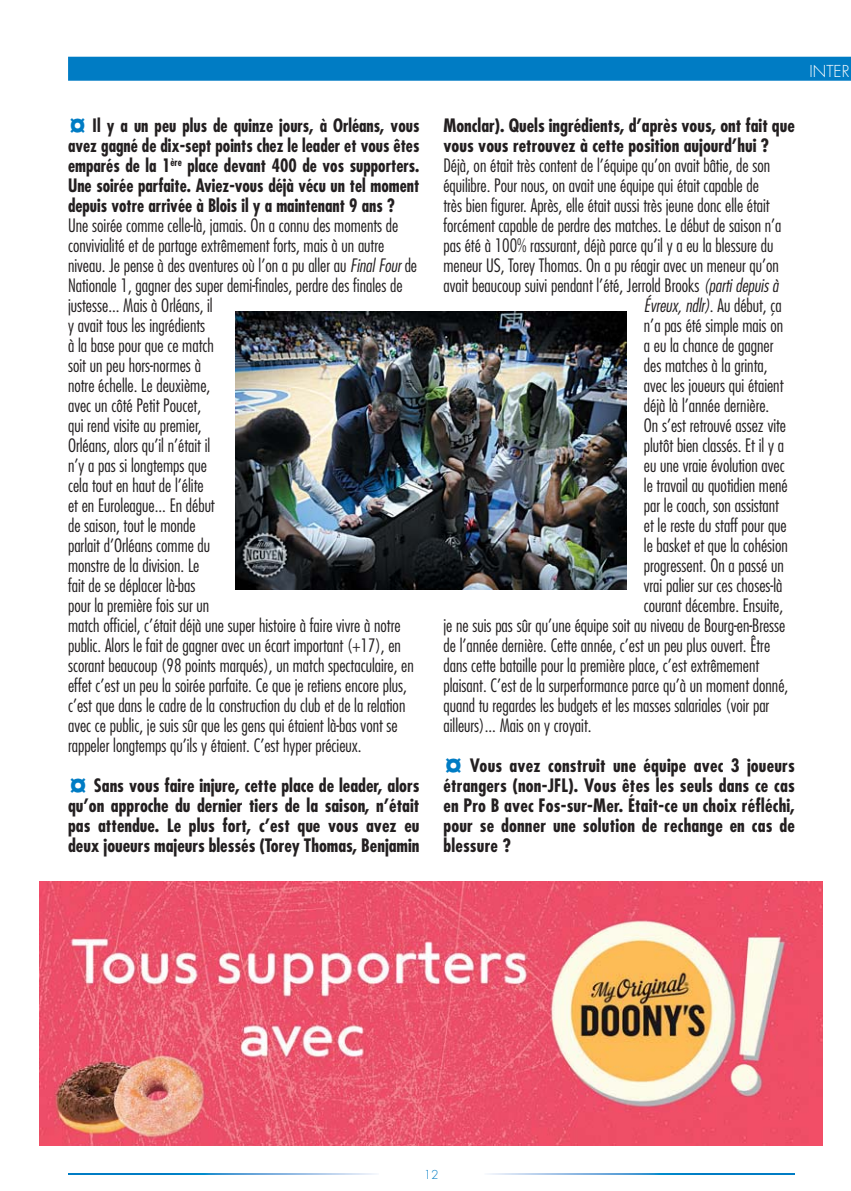
<style>
.page{position:relative;width:851px;height:1191px;background:#fff}
.page>*{position:absolute;margin:0;border:0;box-sizing:border-box;transform-origin:0 0}
.t1{font:300 condensed 18px/20px "Futura";color:#231f20}
.t2{font:700 condensed 18px/20px "Futura";color:#231f20;text-align:justify}
.t3{font:700 condensed 18px/20px "Futura";color:#231f20;text-align:justify;scale:.95 1}
.t4{font:italic 300 condensed 18px "Futura";color:#231f20}
.t5{font:300 16px "Futura";color:#fff}
.t6{font:300 12px "Futura";color:#007cc4}
.s1{font-weight:800;font-stretch:normal;font-size:24px;color:#007cc4}
.s2{font-style:italic}
.s3{font-style:normal}
</style>
<div class="page">
<img style="left:40px;top:882px;width:782px;height:263px">
<div style="left:68px;top:57px;width:782px;height:24px;background:#007cc4"></div>
<img style="left:235px;top:312px;width:391px;height:278px">
<svg style="left:68px;top:1173px;width:308px;height:1px"></svg>
<svg style="left:488px;top:1173px;width:306px;height:1px"></svg>
<p class="t3" style="left:68px;top:117px;width:371px"><span class="s1">¤</span> Il y a un peu plus de quinze jours, à Orléans, vous avez gagné de dix-sept points chez le leader et vous êtes emparés de la 1<sup>ère</sup> place devant 400 de vos supporters.<br>Une soirée parfaite. Aviez-vous déjà vécu un tel moment depuis votre arrivée à Blois il y a maintenant 9 ans ?</p>
<p class="t1" style="left:68px;top:217px;width:350px">Une soirée comme celle-là, jamais. On a connu des moments de convivialité et de partage extrêmement forts, mais à un autre niveau. Je pense à des aventures où l’on a pu aller au <span class="s2">Final Four</span> de Nationale 1, gagner des super demi-finales, perdre des finales de justesse... Mais à Orléans, il<br>y avait tous les ingrédients<br>à la base pour que ce match<br>soit un peu hors-normes à<br>notre échelle. Le deuxième,<br>avec un côté Petit Poucet,<br>qui rend visite au premier,<br>Orléans, alors qu’il n’était il<br>n’y a pas si longtemps que<br>cela tout en haut de l’élite<br>et en Euroleague... En début<br>de saison, tout le monde<br>parlait d’Orléans comme du<br>monstre de la division. Le<br>fait de se déplacer là-bas<br>pour la première fois sur un<br>match officiel, c’était déjà une super histoire à faire vivre à notre public. Alors le fait de gagner avec un écart important (+17), en scorant beaucoup (98 points marqués), un match spectaculaire, en effet c’est un peu la soirée parfaite. Ce que je retiens encore plus, c’est que dans le cadre de la construction du club et de la relation avec ce public, je suis sûr que les gens qui étaient là-bas vont se rappeler longtemps qu’ils y étaient. C’est hyper précieux.</p>
<p class="t2" style="left:68px;top:777px;width:353px"><span class="s1">¤</span> Sans vous faire injure, cette place de leader, alors qu’on approche du dernier tiers de la saison, n’était pas attendue. Le plus fort, c’est que vous avez eu deux joueurs majeurs blessés (Torey Thomas, Benjamin</p>
<p class="t2" style="left:443px;top:117px;width:353px">Monclar). Quels ingrédients, d’après vous, ont fait que vous vous retrouvez à cette position aujourd’hui ?</p>
<p class="t1" style="left:443px;top:157px;width:328px">Déjà, on était très content de l’équipe qu’on avait bâtie, de son</p>
<p class="t1" style="left:443px;top:177px;width:317px">équilibre. Pour nous, on avait une équipe qui était capable de</p>
<p class="t1" style="left:443px;top:197px;width:328px">très bien figurer. Après, elle était aussi très jeune donc elle était</p>
<p class="t1" style="left:443px;top:217px;width:339px">forcément capable de perdre des matches. Le début de saison n’a</p>
<p class="t1" style="left:443px;top:237px;width:331px">pas été à 100% rassurant, déjà parce qu’il y a eu la blessure du</p>
<p class="t1" style="left:443px;top:257px;width:337px">meneur US, Torey Thomas. On a pu réagir avec un meneur qu’on</p>
<p class="t1" style="left:443px;top:277px;width:336px">avait beaucoup suivi pendant l’été, Jerrold Brooks <span class="s2">(parti depuis à</span></p>
<p class="t4" style="left:643px;top:298px;width:139px">Évreux, ndlr)<span class="s3">. Au début, ça</span></p>
<p class="t1" style="left:643px;top:317px;width:141px">n’a pas été simple mais on</p>
<p class="t1" style="left:643px;top:337px;width:131px">a eu la chance de gagner</p>
<p class="t1" style="left:643px;top:357px;width:125px">des matches à la grinta,</p>
<p class="t1" style="left:643px;top:377px;width:141px">avec les joueurs qui étaient</p>
<p class="t1" style="left:643px;top:397px;width:127px">déjà là l’année dernière.</p>
<p class="t1" style="left:643px;top:417px;width:144px">On s’est retrouvé assez vite</p>
<p class="t1" style="left:643px;top:437px;width:142px">plutôt bien classés. Et il y a</p>
<p class="t1" style="left:643px;top:457px;width:142px">eu une vraie évolution avec</p>
<p class="t1" style="left:643px;top:477px;width:145px">le travail au quotidien mené</p>
<p class="t1" style="left:643px;top:497px;width:137px">par le coach, son assistant</p>
<p class="t1" style="left:643px;top:517px;width:144px">et le reste du staff pour que</p>
<p class="t1" style="left:643px;top:537px;width:145px">le basket et que la cohésion</p>
<p class="t1" style="left:643px;top:557px;width:141px">progressent. On a passé un</p>
<p class="t1" style="left:643px;top:577px;width:140px">vrai palier sur ces choses-là</p>
<p class="t1" style="left:643px;top:597px;width:141px">courant décembre. Ensuite,</p>
<p class="t1" style="left:443px;top:617px;width:343px">je ne suis pas sûr qu’une équipe soit au niveau de Bourg-en-Bresse</p>
<p class="t1" style="left:443px;top:637px;width:328px">de l’année dernière. Cette année, c’est un peu plus ouvert. Être</p>
<p class="t1" style="left:443px;top:657px;width:317px">dans cette bataille pour la première place, c’est extrêmement</p>
<p class="t1" style="left:443px;top:677px;width:346px">plaisant. C’est de la surperformance parce qu’à un moment donné,</p>
<p class="t1" style="left:443px;top:697px;width:327px">quand tu regardes les budgets et les masses salariales (voir par</p>
<p class="t1" style="left:443px;top:716px;width:150px">ailleurs)... Mais on y croyait.</p>
<p class="t2" style="left:443px;top:757px;width:353px"><span class="s1">¤</span> Vous avez construit une équipe avec 3 joueurs étrangers (non-JFL). Vous êtes les seuls dans ce cas en Pro B avec Fos-sur-Mer. Était-ce un choix réfléchi, pour se donner une solution de rechange en cas de blessure ?</p>
<p class="t5" style="left:809px;top:63px;width:41px">INTER</p>
<p class="t6" style="left:423px;top:1168px;width:16px">12</p>
</div>
